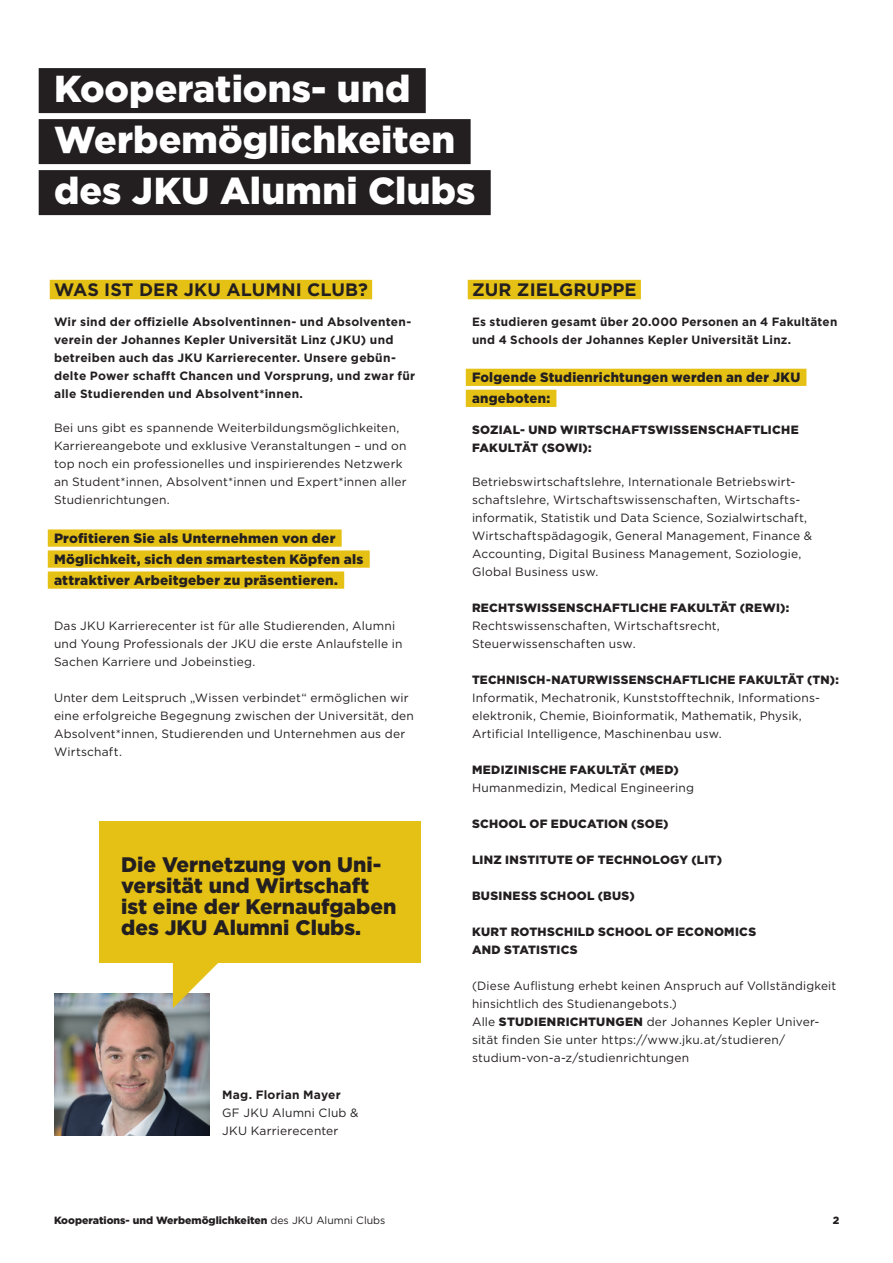
<style>
.page{position:relative;width:893px;height:1263px;background:#fff}
.page>*{position:absolute;margin:0;border:0;box-sizing:border-box;transform-origin:0 0}
._1_Headline_Balken_l{font:900 37.5px "Gotham";letter-spacing:.005em;color:#fff}
.text1{font:900 21px/21px "Gotham";color:#231f20}
._2_Subheadline_Balke{font:700 18px "Gotham";letter-spacing:.005em;color:#231f20}
._5_Zitat_Balken_gelb{font:900 13.5px "Gotham";letter-spacing:.02em;color:#231f20}
._4_1_Fließtext_Grund{font:12px/18px "Gotham";letter-spacing:.015em;color:#231f20}
._5_Zitat_Autor_bold{font:700 12px/18px "Gotham";letter-spacing:.02em;color:#231f20}
._4_1_Fließtext_Grund-2{font:900 12px/18px "Gotham";letter-spacing:.02em;color:#231f20}
._5_Zitat_Autor_bold-2{font:900 12px/18px "Gotham";letter-spacing:.02em;color:#231f20}
._4_1_Fließtext_Grund-3{font:700 12px "Gotham";letter-spacing:.02em;color:#231f20}
.t1{font:900 10.5px "Gotham";color:#231f20}
.s1{font-weight:900}
.s2{font-weight:400}
</style>
<div class="page">
<div style="left:39px;top:68px;width:387px;height:45px;background:#231f20"></div>
<div style="left:39px;top:119px;width:432px;height:45px;background:#231f20"></div>
<div style="left:39px;top:170px;width:452px;height:45px;background:#231f20"></div>
<div style="left:50px;top:280px;width:322px;height:19px;background:#e6c115"></div>
<div style="left:48px;top:529px;width:294px;height:18px;background:#e6c115"></div>
<div style="left:48px;top:550px;width:322px;height:18px;background:#e6c115"></div>
<div style="left:48px;top:571px;width:296px;height:18px;background:#e6c115"></div>
<div style="left:468px;top:280px;width:173px;height:19px;background:#e6c115"></div>
<div style="left:466px;top:369px;width:340px;height:17px;background:#e6c115"></div>
<div style="left:466px;top:390px;width:90px;height:17px;background:#e6c115"></div>
<img style="left:54px;top:993px;width:155px;height:142px">
<div style="left:99px;top:821px;width:322px;height:142px;background:#e6c115"></div>
<svg style="left:173px;top:963px;width:45px;height:45px"></svg>
<p class="_1_Headline_Balken_l" style="left:54px;top:63px;width:358px">Kooperations- und</p>
<p class="_1_Headline_Balken_l" style="left:54px;top:114px;width:403px">Werbemöglichkeiten</p>
<p class="_1_Headline_Balken_l" style="left:54px;top:165px;width:423px">des JKU Alumni Clubs</p>
<p class="_2_Subheadline_Balke" style="left:54px;top:277px;width:315px">WAS IST DER JKU ALUMNI CLUB?</p>
<p class="_5_Zitat_Autor_bold" style="left:54px;top:313px;width:363px">Wir sind der offizielle Absolventinnen- und Absolventen&shy;verein der Johannes Kepler Universität Linz (JKU) und betreiben auch das JKU Karrierecenter. Unsere gebün&shy;delte Power schafft Chancen und Vorsprung, und zwar für alle Studierenden und Absolvent*innen.</p>
<p class="_4_1_Fließtext_Grund" style="left:54px;top:419px;width:354px">Bei uns gibt es spannende Weiterbildungsmöglichkeiten, Karriereangebote und exklusive Veranstaltungen – und on top noch ein professionelles und inspirierendes Netzwerk an Student*innen, Absolvent*innen und Expert*innen aller Studienrichtungen.</p>
<p class="_5_Zitat_Balken_gelb" style="left:54px;top:529px;width:283px">Profitieren Sie als Unternehmen von der</p>
<p class="_5_Zitat_Balken_gelb" style="left:54px;top:550px;width:311px">Möglichkeit, sich den smartesten Köpfen als</p>
<p class="_5_Zitat_Balken_gelb" style="left:54px;top:571px;width:285px">attraktiver Arbeitgeber zu präsentieren.</p>
<p class="_4_1_Fließtext_Grund" style="left:54px;top:617px;width:350px">Das JKU Karrierecenter ist für alle Studierenden, Alumni und Young Professionals der JKU die erste Anlaufstelle in<br>Sachen Karriere und Jobeinstieg.</p>
<p class="_4_1_Fließtext_Grund" style="left:54px;top:689px;width:362px">Unter dem Leitspruch „Wissen verbindet“ ermöglichen wir eine erfolgreiche Begegnung zwischen der Universität, den Absolvent*innen, Studierenden und Unternehmen aus der Wirtschaft.</p>
<p class="text1" style="left:121px;top:853px;width:277px">Die Vernetzung von Uni&shy;versität und Wirtschaft ist eine der Kernaufgaben des JKU Alumni Clubs.</p>
<p class="_4_1_Fließtext_Grund-3" style="left:222px;top:1087px;width:120px">Mag. Florian Mayer</p>
<p class="_4_1_Fließtext_Grund" style="left:222px;top:1104px;width:138px">GF JKU Alumni Club &amp;<br>JKU Karrierecenter</p>
<p class="_2_Subheadline_Balke" style="left:472px;top:277px;width:166px">ZUR ZIELGRUPPE</p>
<p class="_5_Zitat_Autor_bold" style="left:472px;top:313px;width:367px">Es studieren gesamt über 20.000 Personen an 4 Fakultäten und 4 Schools der Johannes Kepler Universität Linz.</p>
<p class="_5_Zitat_Balken_gelb" style="left:472px;top:368px;width:330px">Folgende Studienrichtungen werden an der JKU</p>
<p class="_5_Zitat_Balken_gelb" style="left:472px;top:389px;width:80px">angeboten:</p>
<p class="_5_Zitat_Autor_bold-2" style="left:472px;top:421px;width:328px">SOZIAL- UND WIRTSCHAFTSWISSENSCHAFTLICHE<br>FAKULTÄT (SOWI):</p>
<p class="_4_1_Fließtext_Grund" style="left:472px;top:473px;width:342px">Betriebswirtschaftslehre, Internationale Betriebswirt&shy;schaftslehre, Wirtschaftswissenschaften, Wirtschafts&shy;informatik, Statistik und Data Science, Sozialwirtschaft, Wirtschaftspädagogik, General Management, Finance &amp; Accounting, Digital Business Management, Soziologie, Global Business usw.</p>
<p class="_4_1_Fließtext_Grund-2" style="left:472px;top:599px;width:319px">RECHTSWISSENSCHAFTLICHE FAKULTÄT (REWI):</p>
<p class="_4_1_Fließtext_Grund" style="left:472px;top:617px;width:249px">Rechtswissenschaften, Wirtschaftsrecht,<br>Steuerwissenschaften usw.</p>
<p class="_4_1_Fließtext_Grund-2" style="left:472px;top:671px;width:368px">TECHNISCH-NATURWISSENSCHAFTLICHE FAKULTÄT (TN):</p>
<p class="_4_1_Fließtext_Grund" style="left:472px;top:689px;width:349px">Informatik, Mechatronik, Kunststofftechnik, Informations&shy;elektronik, Chemie, Bioinformatik, Mathematik, Physik,<br>Artificial Intelligence, Maschinenbau usw.</p>
<p class="_4_1_Fließtext_Grund-2" style="left:472px;top:761px;width:208px">MEDIZINISCHE FAKULTÄT (MED)</p>
<p class="_4_1_Fließtext_Grund" style="left:472px;top:779px;width:223px">Humanmedizin, Medical Engineering</p>
<p class="_4_1_Fließtext_Grund-2" style="left:472px;top:815px;width:198px">SCHOOL OF EDUCATION (SOE)</p>
<p class="_4_1_Fließtext_Grund-2" style="left:472px;top:851px;width:251px">LINZ INSTITUTE OF TECHNOLOGY (LIT)</p>
<p class="_4_1_Fließtext_Grund-2" style="left:472px;top:887px;width:164px">BUSINESS SCHOOL (BUS)</p>
<p class="_4_1_Fließtext_Grund-2" style="left:472px;top:923px;width:286px">KURT ROTHSCHILD SCHOOL OF ECONOMICS<br>AND STATISTICS</p>
<p class="_4_1_Fließtext_Grund" style="left:472px;top:977px;width:366px">(Diese Auflistung erhebt keinen Anspruch auf Vollständigkeit hinsichtlich des Studienangebots.)</p>
<p class="_4_1_Fließtext_Grund" style="left:472px;top:1013px;width:349px">Alle <span class="s1">STUDIENRICHTUNGEN</span> der Johannes Kepler Univer&shy;sität finden Sie unter https://www.jku.at/studieren/</p>
<p class="_4_1_Fließtext_Grund" style="left:472px;top:1049px;width:219px">studium-von-a-z/studienrichtungen</p>
<p class="t1" style="left:54px;top:1213px;width:333px">Kooperations- und Werbemöglichkeiten <span class="s2">des JKU Alumni Clubs</span></p>
<p class="t1" style="left:833px;top:1213px;width:8px">2</p>
</div>
